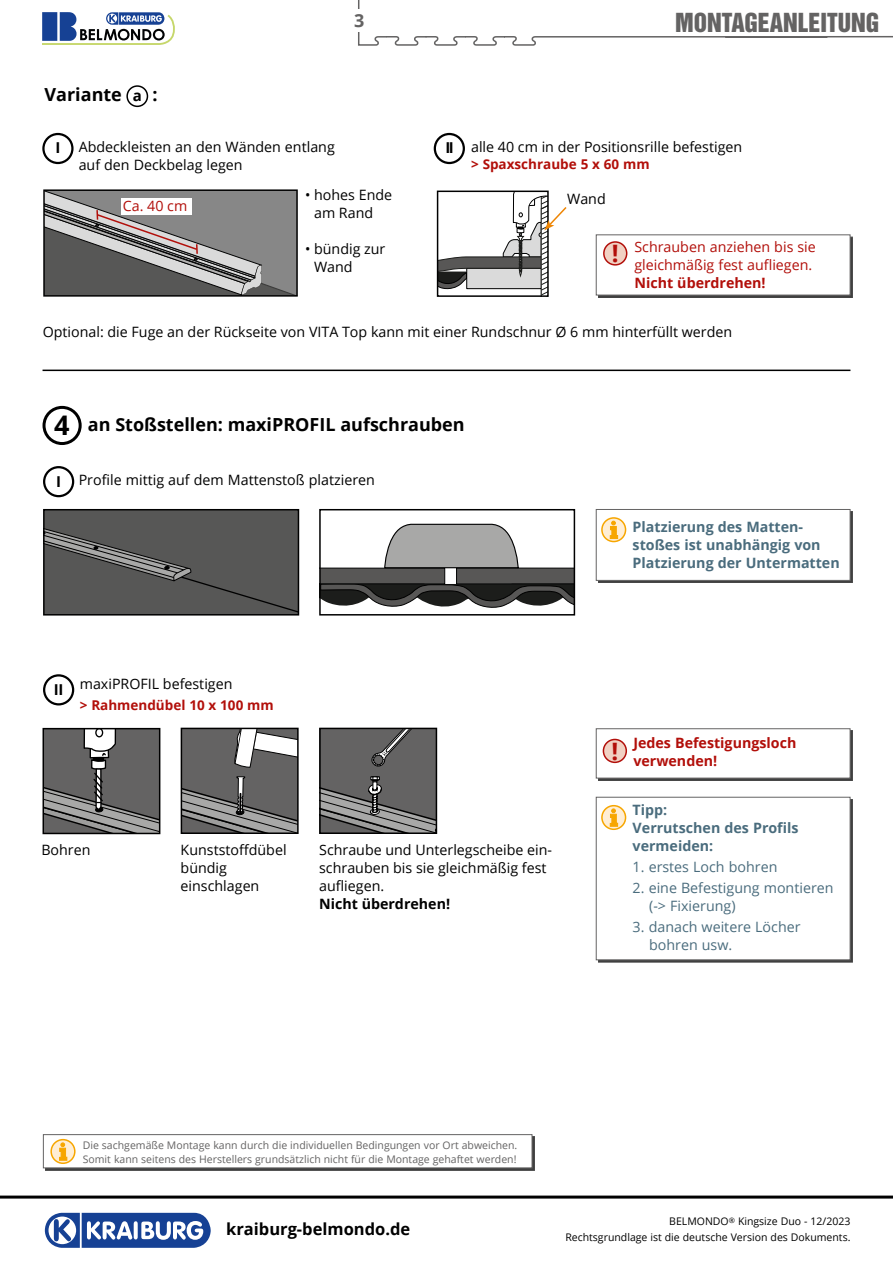
<style>
.page{position:relative;width:893px;height:1263px;background:#fff}
.page>*{position:absolute;margin:0;border:0;box-sizing:border-box;transform-origin:0 0}
.t1{font:700 27px "Open Sans";color:#000}
.t2{font:24px "Helvetica Inserat LT Std";color:#646363}
.t3{font:700 24px "Open Sans";color:#b20f0a}
.t4{font:700 18px "Open Sans";color:#000}
.t5{font:700 18px "Open Sans";color:#646363}
.t6{font:700 16.5px "Open Sans";color:#000}
.t7{font:700 15px "Open Sans";color:#000}
.t8{font:14.25px/18px "Open Sans";color:#000}
.t9{font:700 14.25px/18px "Open Sans";color:#4a6c7d}
.t10{font:14.25px/18px "Open Sans";color:#4a6c7d}
.t11{font:14.25px/18px "Open Sans";color:#b20f0a}
.t12{font:700 14.25px/18px "Open Sans";color:#b20f0a}
.t13{font:700 14.25px "Open Sans";color:#000}
.t14{font:700 13.5px "Open Sans";color:#b20f0a}
.t15{font:10.5px/13.5px "Open Sans";color:#646363}
.t16{font:10.5px/15px "Open Sans";color:#000;text-align:right}
</style>
<div class="page">
<div style="left:45px;top:1136px;width:489px;height:34px;background:#4e4e4e"></div>
<div style="left:43px;top:1134px;width:489px;height:34px;background:#fff;border:1px solid #646363"></div>
<svg style="left:51px;top:1140px;width:24px;height:23px"></svg>
<div style="left:50px;top:1139px;width:26px;height:25px;border:2px solid #f7a600;border-radius:50%"></div>
<svg style="left:59px;top:1142px;width:8px;height:19px"></svg>
<div style="left:43px;top:406px;width:39px;height:39px;border:3px solid #000;border-radius:50%"></div>
<div style="left:598px;top:237px;width:255px;height:61px;background:#000;opacity:.75"></div>
<div style="left:596px;top:234px;width:254px;height:61px;background:#fff;border:1px solid #646363"></div>
<div style="left:598px;top:730px;width:255px;height:51px;background:#000;opacity:.75"></div>
<div style="left:596px;top:728px;width:254px;height:50px;background:#fff;border:1px solid #646363"></div>
<div style="left:598px;top:799px;width:255px;height:163px;background:#000;opacity:.75"></div>
<div style="left:596px;top:797px;width:254px;height:163px;background:#fff;border:1px solid #646363"></div>
<div style="left:598px;top:511px;width:255px;height:72px;background:#000;opacity:.75"></div>
<div style="left:596px;top:509px;width:254px;height:72px;background:#fff;border:1px solid #646363"></div>
<svg style="left:46px;top:512px;width:250px;height:100px;background:#585857"></svg>
<div style="left:43px;top:509px;width:256px;height:106px;border:2px solid #000"></div>
<div style="left:604px;top:242px;width:23px;height:23px;background:#f1d1c3;border-radius:50%"></div>
<div style="left:603px;top:241px;width:24px;height:25px;border:2px solid #b20f0a;border-radius:50%"></div>
<svg style="left:44px;top:190px;width:253px;height:106px;background:#858483"></svg>
<svg style="left:438px;top:191px;width:129px;height:105px"></svg>
<svg style="left:46px;top:731px;width:111px;height:100px;background:#717070"></svg>
<div style="left:96px;top:729px;width:7px;height:8px;background:#fff;border-radius:50%"></div>
<div style="left:95px;top:729px;width:8px;height:8px;border:1px solid #000;border-radius:50%"></div>
<div style="left:43px;top:728px;width:117px;height:106px;border:2px solid #000"></div>
<svg style="left:184px;top:731px;width:112px;height:100px;background:#787777"></svg>
<div style="left:181px;top:728px;width:118px;height:106px;border:2px solid #000"></div>
<svg style="left:322px;top:731px;width:112px;height:100px;background:#6a6969"></svg>
<div style="left:319px;top:728px;width:118px;height:106px;border:2px solid #000"></div>
<div style="left:603px;top:739px;width:23px;height:23px;background:#f1d1c3;border-radius:50%"></div>
<div style="left:603px;top:739px;width:24px;height:24px;border:2px solid #b20f0a;border-radius:50%"></div>
<svg style="left:602px;top:806px;width:24px;height:23px"></svg>
<div style="left:601px;top:805px;width:25px;height:25px;border:2px solid #f7a600;border-radius:50%"></div>
<svg style="left:610px;top:808px;width:8px;height:19px"></svg>
<svg style="left:602px;top:518px;width:24px;height:23px"></svg>
<div style="left:601px;top:517px;width:25px;height:25px;border:2px solid #f7a600;border-radius:50%"></div>
<svg style="left:610px;top:521px;width:8px;height:18px"></svg>
<svg style="left:322px;top:524px;width:250px;height:83px"></svg>
<div style="left:319px;top:509px;width:256px;height:106px;border:2px solid #000"></div>
<div style="left:126px;top:85px;width:22px;height:22px;border:2px solid #000;border-radius:50%"></div>
<svg style="left:358px;top:0;width:535px;height:46px"></svg>
<div style="left:49px;top:9px;width:621px;height:23px;background:#fff"></div>
<div style="left:42px;top:133px;width:32px;height:31px;border:2px solid #000;border-radius:50%"></div>
<div style="left:434px;top:133px;width:31px;height:31px;border:2px solid #000;border-radius:50%"></div>
<div style="left:43px;top:466px;width:31px;height:31px;border:2px solid #000;border-radius:50%"></div>
<div style="left:43px;top:674px;width:31px;height:31px;border:2px solid #000;border-radius:50%"></div>
<hr style="left:43px;top:370px;width:807px;height:1px;background:#000">
<svg style="left:42px;top:12px;width:133px;height:33px"></svg>
<svg style="left:44px;top:1212px;width:167px;height:36px"></svg>
<hr style="left:0;top:1195px;width:893px;height:3px;background:#000">
<p class="t4" style="left:45px;top:82px;width:79px">Variante</p>
<p class="t4" style="left:153px;top:82px;width:7px">:</p>
<p class="t7" style="left:133px;top:85px;width:11px">a</p>
<p class="t5" style="left:354px;top:8px;width:12px">3</p>
<h2 class="t2" style="left:675px;top:8px;width:206px">MONTAGEANLEITUNG</h2>
<p class="t8" style="left:79px;top:138px;width:258px">Abdeckleisten an den Wänden entlang auf den Deckbelag legen</p>
<p class="t8" style="left:314px;top:186px;width:80px;text-indent:-9px">• hohes Ende am Rand</p>
<p class="t8" style="left:314px;top:240px;width:73px;text-indent:-9px">• bündig zur<br>Wand</p>
<p class="t7" style="left:55px;top:137px;width:6px">I</p>
<p class="t7" style="left:445px;top:137px;width:10px">II</p>
<p class="t11" style="left:123px;top:196px;width:66px">Ca. 40 cm</p>
<p class="t8" style="left:471px;top:138px;width:273px">alle 40 cm in der Positionsrille befestigen</p>
<p class="t14" style="left:471px;top:154px;width:180px">&gt; Spaxschraube 5 x 60 mm</p>
<p class="t8" style="left:567px;top:189px;width:40px">Wand</p>
<h2 class="t3" style="left:612px;top:237px;width:8px">!</h2>
<p class="t11" style="left:634px;top:238px;width:183px">Schrauben anziehen bis sie gleichmäßig fest aufliegen.</p>
<p class="t12" style="left:634px;top:274px;width:133px">Nicht überdrehen!</p>
<p class="t8" style="left:43px;top:322px;width:691px">Optional: die Fuge an der Rückseite von VITA Top kann mit einer Rundschnur Ø 6 mm hinterfüllt werden</p>
<h1 class="t1" style="left:54px;top:406px;width:17px">4</h1>
<p class="t4" style="left:88px;top:412px;width:378px">an Stoßstellen: maxiPROFIL aufschrauben</p>
<p class="t7" style="left:56px;top:471px;width:6px">I</p>
<p class="t8" style="left:79px;top:471px;width:298px">Profile mittig auf dem Mattenstoß platzieren</p>
<p class="t7" style="left:54px;top:679px;width:11px">II</p>
<p class="t8" style="left:80px;top:675px;width:154px">maxiPROFIL befestigen</p>
<p class="t14" style="left:80px;top:696px;width:195px">&gt; Rahmendübel 10 x 100 mm</p>
<p class="t8" style="left:41px;top:841px;width:51px">Bohren</p>
<p class="t8" style="left:181px;top:840px;width:107px">Kunststoffdübel bündig einschlagen</p>
<p class="t8" style="left:319px;top:840px;width:234px">Schraube und Unterlegscheibe ein&shy;schrauben bis sie gleichmäßig fest aufliegen.</p>
<p class="t13" style="left:319px;top:894px;width:132px">Nicht überdrehen!</p>
<p class="t9" style="left:633px;top:517px;width:209px">Platzierung des Matten&shy;stoßes ist unabhängig von<br>Platzierung der Untermatten</p>
<h2 class="t3" style="left:611px;top:734px;width:8px">!</h2>
<p class="t12" style="left:633px;top:734px;width:165px">Jedes Befestigungsloch verwenden!</p>
<p class="t9" style="left:633px;top:801px;width:167px">Tipp:<br>Verrutschen des Profils vermeiden:</p>
<p class="t10" style="left:633px;top:858px;width:146px">1. erstes Loch bohren</p>
<p class="t10" style="left:649px;top:879px;width:186px;text-indent:-17px">2. eine Befestigung montieren (-&gt; Fixierung)</p>
<p class="t10" style="left:649px;top:918px;width:153px;text-indent:-17px">3. danach weitere Löcher bohren usw.</p>
<p class="t15" style="left:83px;top:1138px;width:436px">Die sachgemäße Montage kann durch die individuellen Bedingungen vor Ort abweichen.<br>Somit kann seitens des Herstellers grundsätzlich nicht für die Montage gehaftet werden!</p>
<p class="t6" style="left:226px;top:1217px;width:186px">kraiburg-belmondo.de</p>
<p class="t16" style="left:565px;top:1214px;width:287px">BELMONDO<sup>®</sup> Kingsize Duo - 12/2023<br>Rechtsgrundlage ist die deutsche Version des Dokuments.</p>
</div>
